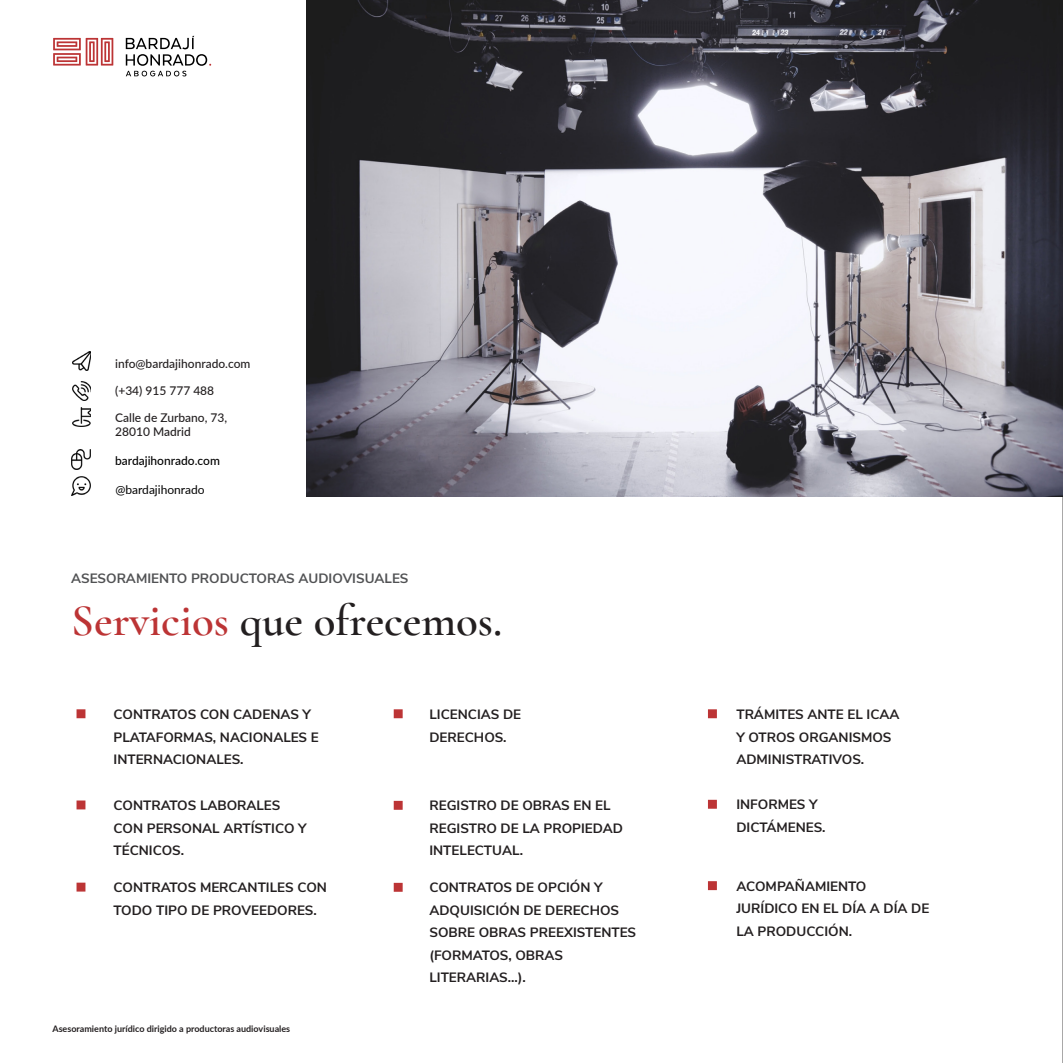
<style>
.page{position:relative;width:1063px;height:1063px;background:#fff}
.page>*{position:absolute;margin:0;border:0;box-sizing:border-box;transform-origin:0 0}
.t1{font:600 45px "Cormorant Garamond";color:#231f20}
.t2{font:700 13.5px/22.5px "Nunito Sans";color:#231f20}
.t3{font:700 13.5px "Nunito Sans";color:#515254}
.t4{font:500 12px "Lato";color:#231f20}
.t5{font:500 12px "Lato";color:#000001}
.t6{font:12px "Lato";color:#000001}
.t7{font:700 9px "Lato";color:#231f20}
.s1{color:#bc3435}
</style>
<div class="page">
<hr style="left:1062px;top:0;width:1px;height:1063px;background:#231f20">
<svg style="left:53px;top:38px;width:60px;height:28px"></svg>
<svg style="left:126px;top:36px;width:85px;height:40px"></svg>
<img style="left:306px;top:0;width:757px;height:496px">
<img style="left:72px;top:382px;width:19px;height:19px">
<img style="left:72px;top:408px;width:19px;height:19px">
<img style="left:71px;top:477px;width:19px;height:19px">
<img style="left:72px;top:351px;width:19px;height:20px">
<img style="left:71px;top:450px;width:20px;height:19px">
<div style="left:77px;top:709px;width:8px;height:9px;background:#bc3435;border:2px solid #bc3435"></div>
<div style="left:77px;top:801px;width:8px;height:8px;background:#bc3435"></div>
<div style="left:77px;top:883px;width:8px;height:9px;background:#bc3435;border:2px solid #bc3435"></div>
<div style="left:394px;top:709px;width:9px;height:9px;background:#bc3435;border:2px solid #bc3435"></div>
<div style="left:708px;top:709px;width:9px;height:9px;background:#bc3435;border:2px solid #bc3435"></div>
<div style="left:394px;top:801px;width:9px;height:9px;background:#bc3435;border:2px solid #bc3435"></div>
<div style="left:708px;top:800px;width:9px;height:9px;background:#bc3435;border:2px solid #bc3435"></div>
<div style="left:708px;top:881px;width:9px;height:9px;background:#bc3435;border:2px solid #bc3435"></div>
<div style="left:394px;top:883px;width:9px;height:9px;background:#bc3435;border:2px solid #bc3435"></div>
<p class="t4" style="left:115px;top:355px;width:137px">info@bardajihonrado.com</p>
<p class="t4" style="left:115px;top:382px;width:101px">(+34) 915 777 488</p>
<p class="t4" style="left:115px;top:409px;width:114px">Calle de Zurbano, 73,</p>
<p class="t4" style="left:115px;top:423px;width:77px">28010 Madrid</p>
<p class="t5" style="left:115px;top:452px;width:106px">bardajihonrado.com</p>
<p class="t6" style="left:115px;top:481px;width:91px">@bardajihonrado</p>
<p class="t3" style="left:71px;top:569px;width:339px">ASESORAMIENTO PRODUCTORAS AUDIOVISUALES</p>
<p class="t1" style="left:71px;top:593px;width:433px"><span class="s1">Servicios</span> que ofrecemos.</p>
<p class="t2" style="left:114px;top:702px;width:207px">CONTRATOS CON CADENAS Y<br>PLATAFORMAS, NACIONALES E<br>INTERNACIONALES.</p>
<p class="t2" style="left:114px;top:794px;width:195px">CONTRATOS LABORALES<br>CON PERSONAL ARTÍSTICO Y<br>TÉCNICOS.</p>
<p class="t2" style="left:114px;top:876px;width:215px">CONTRATOS MERCANTILES CON<br>TODO TIPO DE PROVEEDORES.</p>
<p class="t7" style="left:52px;top:1022px;width:239px">Asesoramiento jurídico dirigido a productoras audiovisuales</p>
<p class="t2" style="left:429px;top:702px;width:93px">LICENCIAS DE</p>
<p class="t2" style="left:429px;top:725px;width:79px">DERECHOS.</p>
<p class="t2" style="left:736px;top:702px;width:164px">TRÁMITES ANTE EL ICAA<br>Y OTROS ORGANISMOS<br>ADMINISTRATIVOS.</p>
<p class="t2" style="left:429px;top:794px;width:195px">REGISTRO DE OBRAS EN EL<br>REGISTRO DE LA PROPIEDAD<br>INTELECTUAL.</p>
<p class="t2" style="left:736px;top:793px;width:83px">INFORMES Y</p>
<p class="t2" style="left:736px;top:815px;width:91px">DICTÁMENES.</p>
<p class="t2" style="left:429px;top:876px;width:208px">CONTRATOS DE OPCIÓN Y<br>ADQUISICIÓN DE DERECHOS<br>SOBRE OBRAS PREEXISTENTES (FORMATOS, OBRAS<br>LITERARIAS...).</p>
<p class="t2" style="left:736px;top:874px;width:194px">ACOMPAÑAMIENTO<br>JURÍDICO EN EL DÍA A DÍA DE<br>LA PRODUCCIÓN.</p>
</div>
